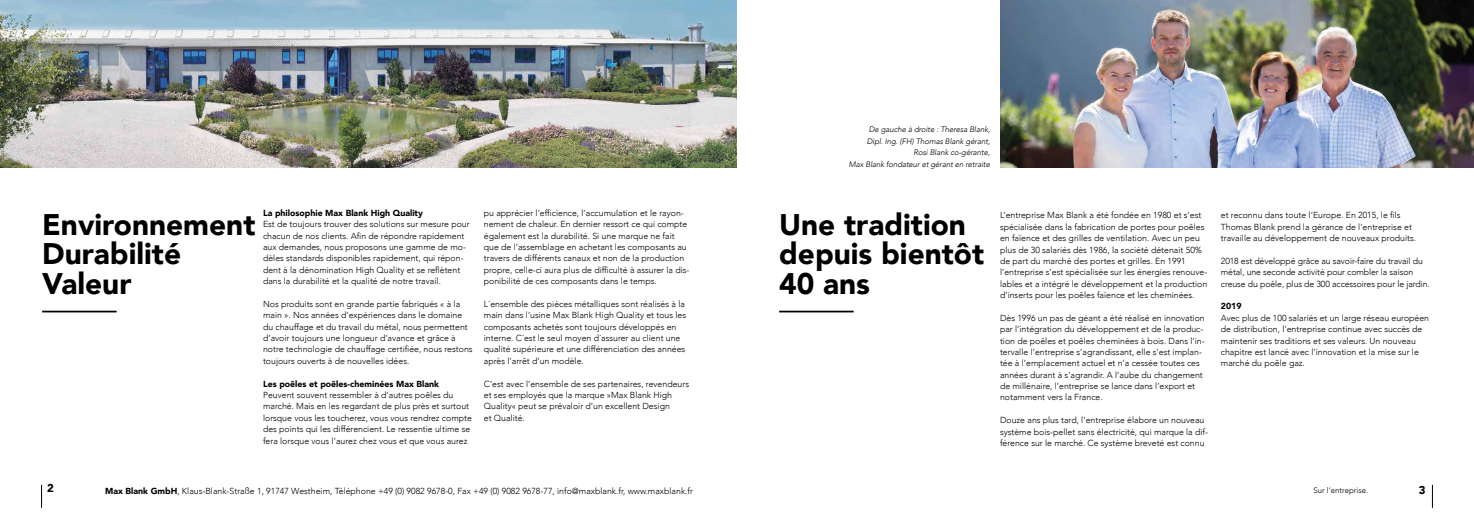
<style>
.page{position:relative;width:1474px;height:521px;background:#fff}
.page>*{position:absolute;margin:0;border:0;box-sizing:border-box;transform-origin:0 0}
.t1{font:900 29.75px/29.8px "Avenir";color:#000}
.t2{font:900 11.38px "Avenir";color:#000}
.t3{font:300 8.75px/11.4px "Avenir";color:#000}
.t4{font:900 8.75px "Avenir";color:#000}
.t5{font:italic 300 7.88px/11.4px "Avenir";letter-spacing:-.01em;color:#000;text-align:right}
.t6{font:300 7.88px "Avenir";color:#000}
.s1{font-weight:900}
</style>
<div class="page">
<svg style="left:41px;top:485px;width:1px;height:23px"></svg>
<svg style="left:1431px;top:485px;width:1px;height:23px"></svg>
<hr style="left:779px;top:311px;width:74px;height:1px;background:#000">
<hr style="left:42px;top:311px;width:75px;height:1px;background:#000">
<img style="left:1000px;top:0;width:473px;height:167px">
<img style="left:0;top:0;width:737px;height:167px">
<p class="t5" style="left:849px;top:124px;width:143px">De gauche à droite : Theresa Blank,<br>Dipl. Ing. (FH) Thomas Blank gérant,<br>Rosi Blank co-gérante,<br>Max Blank fondateur et gérant en retraite</p>
<p class="t3" style="left:484px;top:207px;width:207px">pu apprécier l’efficience, l’accumulation et le rayon&shy;nement de chaleur. En dernier ressort ce qui compte également est la durabilité. Si une marque ne fait que de l’assemblage en achetant les composants au travers de différents canaux et non de la production propre, celle-ci aura plus de difficulté à assurer la dis&shy;ponibilité de ces composants dans le temps.</p>
<p class="t3" style="left:484px;top:298px;width:204px">L´ensemble des pièces métalliques sont réalisés à la main dans l’usine Max Blank High Quality et tous les composants achetés sont toujours développés en interne. C´est le seul moyen d´assurer au client une qualité supérieure et une différenciation des années après l’arrêt d’un modèle.</p>
<p class="t3" style="left:484px;top:378px;width:207px">C’est avec l’ensemble de ses partenaires, revendeurs et ses employés que la marque »Max Blank High Quality« peut se prévaloir d’un excellent Design<br>et Qualité.</p>
<p class="t4" style="left:263px;top:205px;width:161px">La philosophie Max Blank High Quality</p>
<p class="t3" style="left:263px;top:219px;width:208px">Est de toujours trouver des solutions sur mesure pour chacun de nos clients. Afin de répondre rapidement aux demandes, nous proposons une gamme de mo&shy;dèles standards disponibles rapidement, qui répon&shy;dent à la dénomination High Quality et se reflètent dans la durabilité et la qualité de notre travail.</p>
<p class="t3" style="left:263px;top:298px;width:211px">Nos produits sont en grande partie fabriqués « à la main ». Nos années d’expériences dans le domaine du chauffage et du travail du métal, nous permettent d’avoir toujours une longueur d’avance et grâce à notre technologie de chauffage certifiée, nous restons toujours ouverts à de nouvelles idées.</p>
<p class="t4" style="left:263px;top:376px;width:177px">Les poêles et poêles-cheminées Max Blank</p>
<p class="t3" style="left:263px;top:389px;width:210px">Peuvent souvent ressembler à d’autres poêles du marché. Mais en les regardant de plus près et surtout lorsque vous les toucherez, vous vous rendrez compte des points qui les différencient. Le ressentie ultime se fera lorsque vous l’aurez chez vous et que vous aurez</p>
<h1 class="t1" style="left:42px;top:209px;width:215px">Environnement<br>Durabilité<br>Valeur</h1>
<p class="t3" style="left:1000px;top:210px;width:209px">L’entreprise Max Blank a été fondée en 1980 et s’est spécialisée dans la fabrication de portes pour poêles en faïence et des grilles de ventilation. Avec un peu plus de 30 salariés dès 1986, la société détenait 50% de part du marché des portes et grilles. En 1991 l’entreprise s’est spécialisée sur les énergies renouve&shy;lables et a intégré le développement et la production d’inserts pour les poêles faïence et les cheminées.</p>
<p class="t3" style="left:1000px;top:312px;width:206px">Dès 1996 un pas de géant a été réalisé en innovation par l’intégration du développement et de la produc&shy;tion de poêles et poêles cheminées à bois. Dans l’in&shy;tervalle l’entreprise s’agrandissant, elle s’est implan&shy;tée à l’emplacement actuel et n’a cessée toutes ces années durant à s’agrandir. A l’aube du changement de millénaire, l’entreprise se lance dans l’export et notamment vers la France.</p>
<p class="t3" style="left:1000px;top:414px;width:209px">Douze ans plus tard, l’entreprise élabore un nouveau système bois-pellet sans électricité, qui marque la dif&shy;férence sur le marché. Ce système breveté est connu</p>
<h1 class="t1" style="left:779px;top:209px;width:206px">Une tradition depuis bientôt<br>40 ans</h1>
<p class="t3" style="left:1220px;top:210px;width:197px">et reconnu dans toute l’Europe. En 2015, le fils<br>Thomas Blank prend la gérance de l’entreprise et travaille au développement de nouveaux produits.</p>
<p class="t3" style="left:1220px;top:255px;width:210px">2018 est développé grâce au savoir-faire du travail du métal, une seconde activité pour combler la saison creuse du poêle, plus de 300 accessoires pour le jardin.</p>
<p class="t4" style="left:1220px;top:299px;width:22px">2019</p>
<p class="t3" style="left:1220px;top:312px;width:210px">Avec plus de 100 salariés et un large réseau européen de distribution, l’entreprise continue avec succès de maintenir ses traditions et ses valeurs. Un nouveau chapitre est lancé avec l’innovation et la mise sur le marché du poêle gaz.</p>
<h2 class="t2" style="left:47px;top:479px;width:8px">2</h2>
<p class="t6" style="left:1313px;top:485px;width:56px">Sur l’entreprise.</p>
<h2 class="t2" style="left:1418px;top:480px;width:8px">3</h2>
<p class="t3" style="left:105px;top:485px;width:589px"><span class="s1">Max Blank GmbH</span>, Klaus-Blank-Straße 1, 91747 Westheim, Téléphone +49 (0) 9082 9678-0, Fax +49 (0) 9082 9678-77, info@maxblank.fr, www.maxblank.fr</p>
</div>
